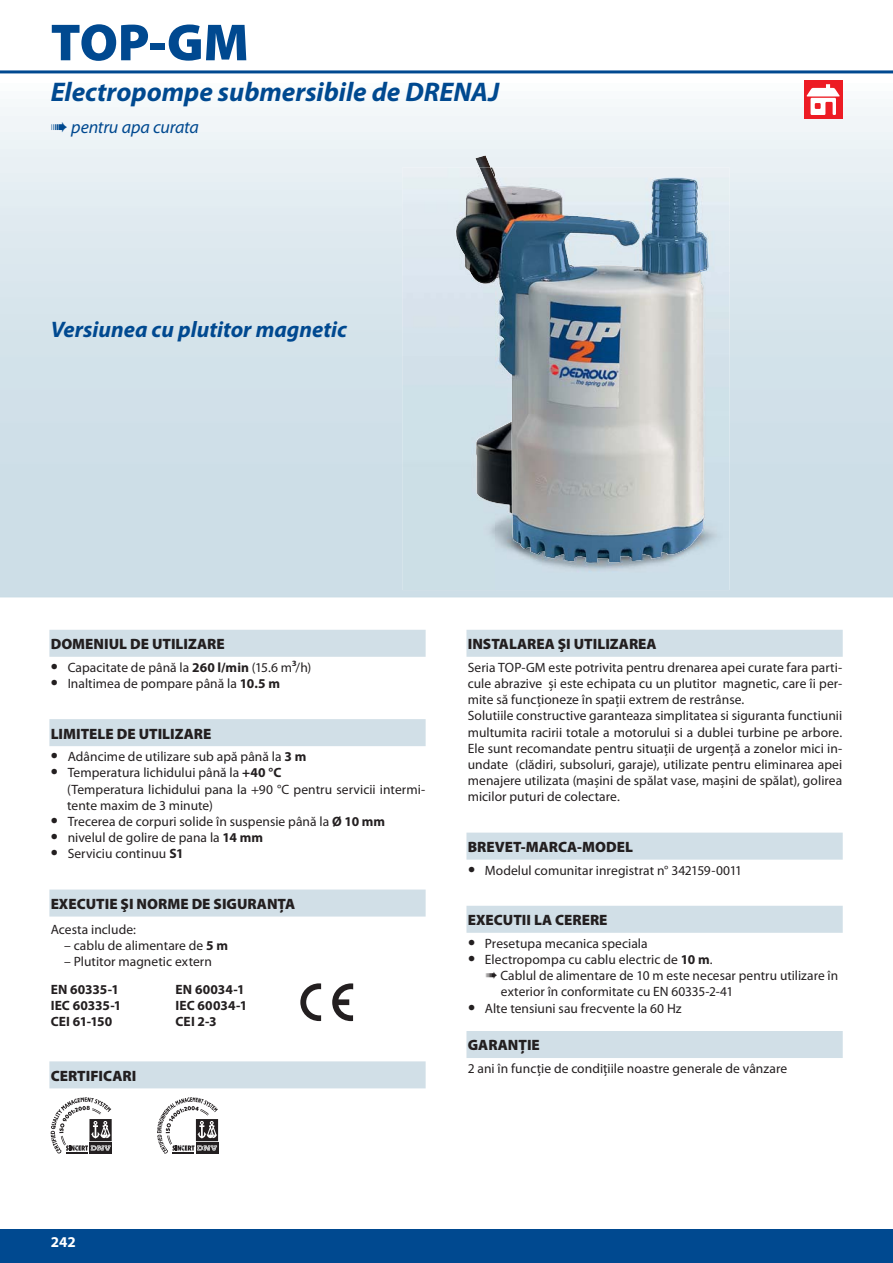
<style>
.page{position:relative;width:893px;height:1263px;background:#fff}
.page>*{position:absolute;margin:0;border:0;box-sizing:border-box;transform-origin:0 0}
.t1{font:900 52.5px "Myriad Pro";color:#004990}
.t2{font:italic 700 27px "Myriad Pro";color:#004990}
.t3{font:italic 700 22.5px "Myriad Pro";color:#004990}
.t4{font:italic 18px "Myriad Pro";letter-spacing:-.01em;color:#004990}
.t5{font:900 15px "Myriad Pro";color:#231f20}
.t6{font:700 15px "Myriad Pro";color:#fff}
.t7{font:13.5px/16.2px "Myriad Pro";color:#231f20}
.t8{font:700 13.5px/16.2px "Myriad Pro";letter-spacing:.005em;color:#231f20}
.s1{font-weight:700;font-size:21px}
.s2{font-weight:700}
.s3{font-weight:600}
</style>
<div class="page">
<div style="left:0;top:1228px;width:892px;height:34px;background:#004990"></div>
<svg style="left:0;top:73px;width:892px;height:524px;background:#d4e0e6"></svg>
<hr style="left:0;top:70px;width:892px;height:3px;background:#004990">
<img style="left:402px;top:167px;width:93px;height:423px">
<img style="left:596px;top:167px;width:133px;height:53px">
<img style="left:596px;top:220px;width:133px;height:53px">
<img style="left:495px;top:312px;width:17px;height:118px">
<img style="left:682px;top:273px;width:47px;height:317px">
<img style="left:495px;top:502px;width:47px;height:88px">
<img style="left:542px;top:549px;width:140px;height:41px">
<img style="left:475px;top:155px;width:15px;height:12px">
<img style="left:455px;top:167px;width:141px;height:145px">
<div style="left:803px;top:80px;width:39px;height:39px;background:#ed1c24"></div>
<svg style="left:806px;top:84px;width:33px;height:31px"></svg>
<div style="left:466px;top:629px;width:376px;height:27px;background:#d1dfe7"></div>
<div style="left:466px;top:832px;width:376px;height:27px;background:#d1dfe7"></div>
<div style="left:466px;top:905px;width:376px;height:27px;background:#d1dfe7"></div>
<div style="left:466px;top:1030px;width:376px;height:27px;background:#d1dfe7"></div>
<div style="left:49px;top:629px;width:376px;height:27px;background:#d1dfe7"></div>
<div style="left:49px;top:719px;width:376px;height:27px;background:#d1dfe7"></div>
<div style="left:49px;top:889px;width:376px;height:27px;background:#d1dfe7"></div>
<div style="left:49px;top:1061px;width:376px;height:27px;background:#d1dfe7"></div>
<svg style="left:332px;top:983px;width:21px;height:37px"></svg>
<svg style="left:300px;top:983px;width:21px;height:37px"></svg>
<svg style="left:51px;top:1097px;width:61px;height:56px"></svg>
<svg style="left:157px;top:1097px;width:61px;height:56px"></svg>
<svg style="left:51px;top:122px;width:16px;height:10px"></svg>
<h1 class="t1" style="left:51px;top:11px;width:200px">TOP-GM</h1>
<h2 class="t2" style="left:51px;top:81px;width:450px">Electropompe submersibile de DRENAJ</h2>
<h3 class="t4" style="left:71px;top:116px;width:129px">pentru apa curata</h3>
<h3 class="t3" style="left:51px;top:321px;width:297px">Versiunea cu plutitor magnetic</h3>
<p class="t5" style="left:51px;top:635px;width:175px">DOMENIUL DE UTILIZARE</p>
<p class="t7" style="left:51px;top:660px;width:262px"><span class="s1">•</span> Capacitate de până la <span class="s2">260 l/min</span> (15.6 m<span class="s3">3</span>/h)</p>
<p class="t7" style="left:51px;top:676px;width:230px"><span class="s1">•</span> Inaltimea de pompare până la <span class="s2">10.5 m</span></p>
<p class="t5" style="left:51px;top:724px;width:162px">LIMITELE DE UTILIZARE</p>
<p class="t7" style="left:51px;top:749px;width:257px"><span class="s1">•</span> Adâncime de utilizare sub apă până la <span class="s2">3 m</span></p>
<p class="t7" style="left:67px;top:765px;width:359px;text-indent:-16px"><span class="s1">•</span> Temperatura lichidului până la <span class="s2">+40 °C<br></span>(Temperatura lichidului pana la +90 °C pentru servicii intermi&shy;tente maxim de 3 minute)</p>
<p class="t7" style="left:51px;top:814px;width:336px"><span class="s1">•</span> Trecerea de corpuri solide în suspensie până la <span class="s2">Ø 10 mm</span></p>
<p class="t7" style="left:51px;top:830px;width:213px"><span class="s1">•</span> nivelul de golire de pana la <span class="s2">14 mm</span></p>
<p class="t7" style="left:51px;top:846px;width:134px"><span class="s1">•</span> Serviciu continuu <span class="s2">S1</span></p>
<p class="t5" style="left:51px;top:894px;width:246px">EXECUTIE ŞI NORME DE SIGURANŢA</p>
<p class="t7" style="left:51px;top:922px;width:87px">Acesta include:</p>
<p class="t7" style="left:64px;top:938px;width:165px">– cablu de alimentare de <span class="s2">5 m</span></p>
<p class="t7" style="left:64px;top:954px;width:149px">– Plutitor magnetic extern</p>
<p class="t8" style="left:51px;top:981px;width:72px">EN 60335-1<br>IEC 60335-1<br>CEI 61-150</p>
<p class="t8" style="left:175px;top:981px;width:73px">EN 60034-1<br>IEC 60034-1<br>CEI 2-3</p>
<p class="t5" style="left:51px;top:1066px;width:87px">CERTIFICARI</p>
<p class="t5" style="left:467px;top:635px;width:190px">INSTALAREA ŞI UTILIZAREA</p>
<p class="t7" style="left:467px;top:660px;width:376px">Seria TOP-GM este potrivita pentru drenarea apei curate fara parti&shy;cule abrazive și este echipata cu un plutitor magnetic, care îi per&shy;mite să funcţioneze în spaţii extrem de restrânse.<br>Solutiile constructive garanteaza simplitatea si siguranta functiunii multumita racirii totale a motorului si a dublei turbine pe arbore.<br>Ele sunt recomandate pentru situaţii de urgenţă a zonelor mici in&shy;undate (clădiri, subsoluri, garaje), utilizate pentru eliminarea apei menajere utilizata (mașini de spălat vase, mașini de spălat), golirea micilor puturi de colectare.</p>
<p class="t5" style="left:467px;top:837px;width:167px">BREVET-MARCA-MODEL</p>
<p class="t7" style="left:468px;top:863px;width:275px"><span class="s1">•</span> Modelul comunitar inregistrat n° 342159-0011</p>
<p class="t5" style="left:467px;top:910px;width:141px">EXECUTII LA CERERE</p>
<p class="t7" style="left:468px;top:936px;width:181px"><span class="s1">•</span> Presetupa mecanica speciala</p>
<p class="t7" style="left:500px;top:952px;width:339px;text-indent:-32px"><span class="s1">•</span> Electropompa cu cablu electric de <span class="s2">10 m</span>.<br>Cablul de alimentare de 10 m este necesar pentru utilizare în exterior în conformitate cu EN 60335-2-41</p>
<p class="t7" style="left:468px;top:1001px;width:215px"><span class="s1">•</span> Alte tensiuni sau frecvente la 60 Hz</p>
<p class="t5" style="left:467px;top:1036px;width:74px">GARANŢIE</p>
<p class="t7" style="left:467px;top:1061px;width:321px">2 ani în funcţie de condiţiile noastre generale de vânzare</p>
<p class="t6" style="left:51px;top:1235px;width:26px">242</p>
</div>
